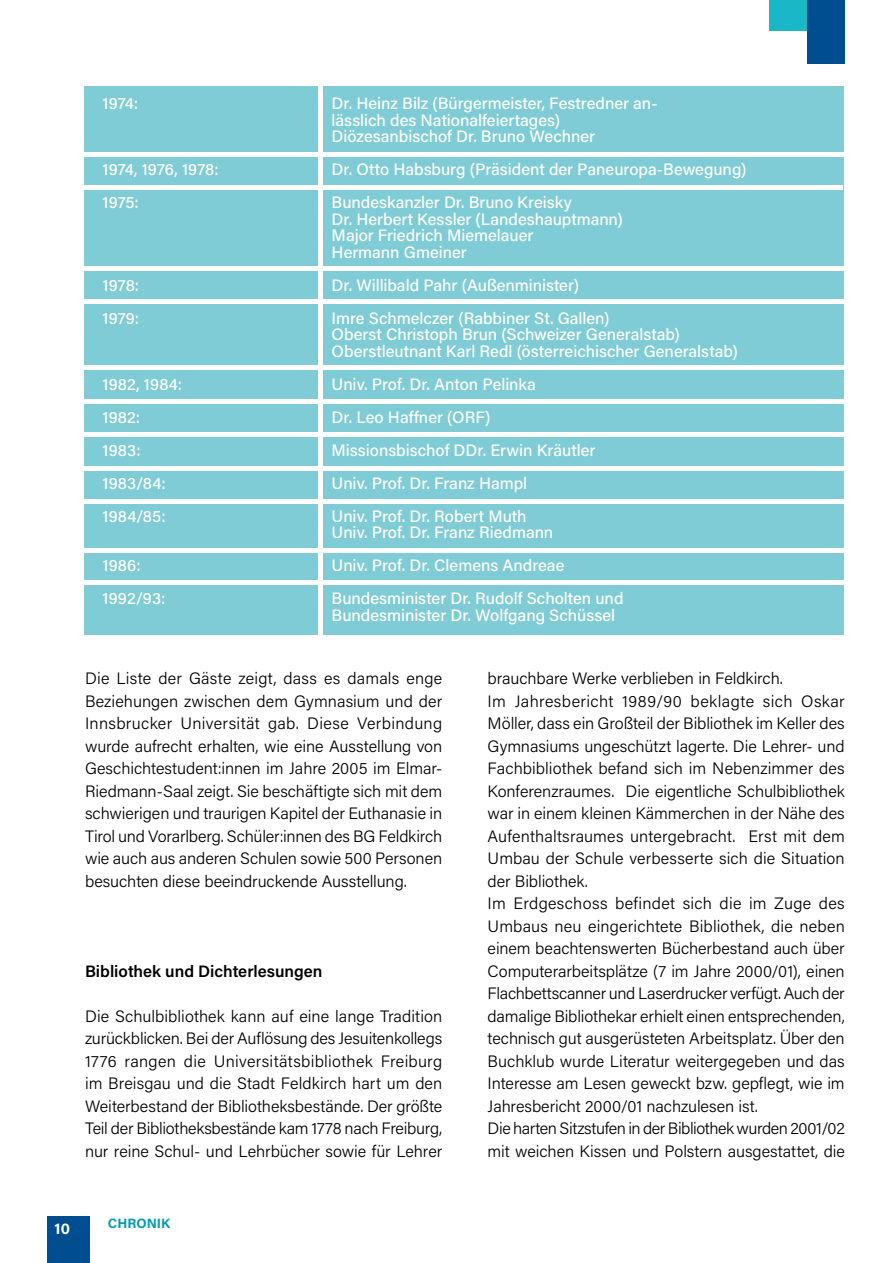
<style>
.page{position:relative;width:893px;height:1263px;background:#fff}
.page>*{position:absolute;margin:0;border:0;box-sizing:border-box;transform-origin:0 0}
.t1{font:300 16.5px/22.5px "Acumin Pro";letter-spacing:-.005em;color:#000;text-align:justify}
.t2{font:500 16.5px/33px "Acumin Pro";color:#fff}
.t3{font:600 16.5px "Acumin Pro";color:#000}
.t4{font:700 15px "Acumin Pro";color:#fff}
.t5{font:700 13.5px "Acumin Pro";color:#009db3}
</style>
<div class="page">
<div style="left:47px;top:1216px;width:42px;height:47px;background:#004e90"></div>
<div style="left:807px;top:0;width:38px;height:64px;background:#004e90"></div>
<div style="left:769px;top:0;width:38px;height:30px;background:#1ab7c7"></div>
<div style="left:84px;top:86px;width:760px;height:549px;background:#80ccd6"></div>
<hr style="left:318px;top:83px;width:4px;height:562px;background:#fff">
<div style="left:72px;top:266px;width:777px;height:5px;background:#fff"></div>
<hr style="left:76px;top:153px;width:777px;height:4px;background:#fff">
<div style="left:77px;top:365px;width:777px;height:5px;background:#fff"></div>
<div style="left:77px;top:399px;width:777px;height:5px;background:#fff"></div>
<div style="left:72px;top:432px;width:777px;height:5px;background:#fff"></div>
<hr style="left:72px;top:466px;width:777px;height:4px;background:#fff">
<div style="left:77px;top:580px;width:777px;height:5px;background:#fff"></div>
<hr style="left:66px;top:185px;width:777px;height:4px;background:#fff">
<div style="left:72px;top:299px;width:777px;height:5px;background:#fff"></div>
<hr style="left:72px;top:499px;width:777px;height:4px;background:#fff">
<div style="left:84px;top:548px;width:778px;height:5px;background:#fff"></div>
<p class="t2" style="left:102px;top:86px;width:37px">1974:</p>
<p class="t2" style="left:102px;top:152px;width:118px">1974, 1976, 1978:<br>1975:</p>
<p class="t2" style="left:102px;top:268px;width:38px">1978:<br>1979:</p>
<p class="t2" style="left:102px;top:367px;width:81px">1982, 1984:<br>1982:<br>1983:<br>1983/84:<br>1984/85:</p>
<p class="t2" style="left:102px;top:548px;width:64px">1986:<br>1992/93:</p>
<p class="t2" style="left:332px;top:95px;width:328px;line-height:16.5px">Dr. Heinz Bilz (Bürgermeister, Festredner an&shy;lässlich des Nationalfeiertages)<br>Diözesanbischof Dr. Bruno Wechner</p>
<p class="t2" style="left:332px;top:152px;width:416px">Dr. Otto Habsburg (Präsident der Paneuropa-Bewegung)<br>Bundeskanzler Dr. Bruno Kreisky</p>
<p class="t2" style="left:332px;top:210px;width:293px;line-height:16.5px">Dr. Herbert Kessler (Landeshauptmann)<br>Major Friedrich Miemelauer<br>Hermann Gmeiner</p>
<p class="t2" style="left:332px;top:268px;width:279px">Dr. Willibald Pahr (Außenminister)<br>Imre Schmelczer (Rabbiner St. Gallen)</p>
<p class="t2" style="left:332px;top:326px;width:408px;line-height:16.5px">Oberst Christoph Brun (Schweizer Generalstab)<br>Oberstleutnant Karl Redl (österreichischer Generalstab)</p>
<p class="t2" style="left:332px;top:367px;width:265px">Univ. Prof. Dr. Anton Pelinka<br>Dr. Leo Haffner (ORF)<br>Missionsbischof DDr. Erwin Kräutler<br>Univ. Prof. Dr. Franz Hampl<br>Univ. Prof. Dr. Robert Muth</p>
<p class="t2" style="left:332px;top:515px;width:293px">Univ. Prof. Dr. Franz Riedmann<br>Univ. Prof. Dr. Clemens Andreae<br>Bundesminister Dr. Rudolf Scholten und</p>
<p class="t2" style="left:332px;top:598px;width:285px">Bundesminister Dr. Wolfgang Schüssel</p>
<p class="t1" style="left:85px;top:666px;width:359px">Die Liste der Gäste zeigt, dass es damals enge Beziehungen zwischen dem Gymnasium und der Innsbrucker Universität gab. Diese Verbindung wurde aufrecht erhalten, wie eine Ausstellung von Geschichtestudent:innen im Jahre 2005 im Elmar-Riedmann-Saal zeigt. Sie beschäftigte sich mit dem schwierigen und traurigen Kapitel der Euthanasie in Tirol und Vorarlberg. Schüler:innen des BG Feldkirch wie auch aus anderen Schulen sowie 500 Personen besuchten diese beeindruckende Ausstellung.</p>
<p class="t3" style="left:85px;top:959px;width:239px">Bibliothek und Dichterlesungen</p>
<p class="t1" style="left:85px;top:1004px;width:359px">Die Schulbibliothek kann auf eine lange Tradition zurückblicken. Bei der Auflösung des Jesuitenkollegs 1776 rangen die Universitätsbibliothek Freiburg im Breisgau und die Stadt Feldkirch hart um den Weiterbestand der Bibliotheksbestände. Der größte Teil der Bibliotheksbestände kam 1778 nach Freiburg, nur reine Schul- und Lehrbücher sowie für Lehrer</p>
<p class="t1" style="left:488px;top:666px;width:359px;text-align:left">brauchbare Werke verblieben in Feldkirch.<br>Im Jahresbericht 1989/90 beklagte sich Oskar Möller, dass ein Großteil der Bibliothek im Keller des Gymnasiums ungeschützt lagerte. Die Lehrer- und Fachbibliothek befand sich im Nebenzimmer des Konferenzraumes. Die eigentliche Schulbibliothek war in einem kleinen Kämmerchen in der Nähe des Aufenthaltsraumes untergebracht. Erst mit dem Umbau der Schule verbesserte sich die Situation der Bibliothek.<br>Im Erdgeschoss befindet sich die im Zuge des Umbaus neu eingerichtete Bibliothek, die neben einem beachtenswerten Bücherbestand auch über Computerarbeitsplätze (7 im Jahre 2000/01), einen Flachbettscanner und Laserdrucker verfügt. Auch der damalige Bibliothekar erhielt einen entsprechenden, technisch gut ausgerüsteten Arbeitsplatz. Über den Buchklub wurde Literatur weitergegeben und das Interesse am Lesen geweckt bzw. gepflegt, wie im Jahresbericht 2000/01 nachzulesen ist.<br>Die harten Sitzstufen in der Bibliothek wurden 2001/02 mit weichen Kissen und Polstern ausgestattet, die</p>
<p class="t4" style="left:55px;top:1218px;width:17px">10</p>
<p class="t5" style="left:108px;top:1214px;width:64px">CHRONIK</p>
</div>
